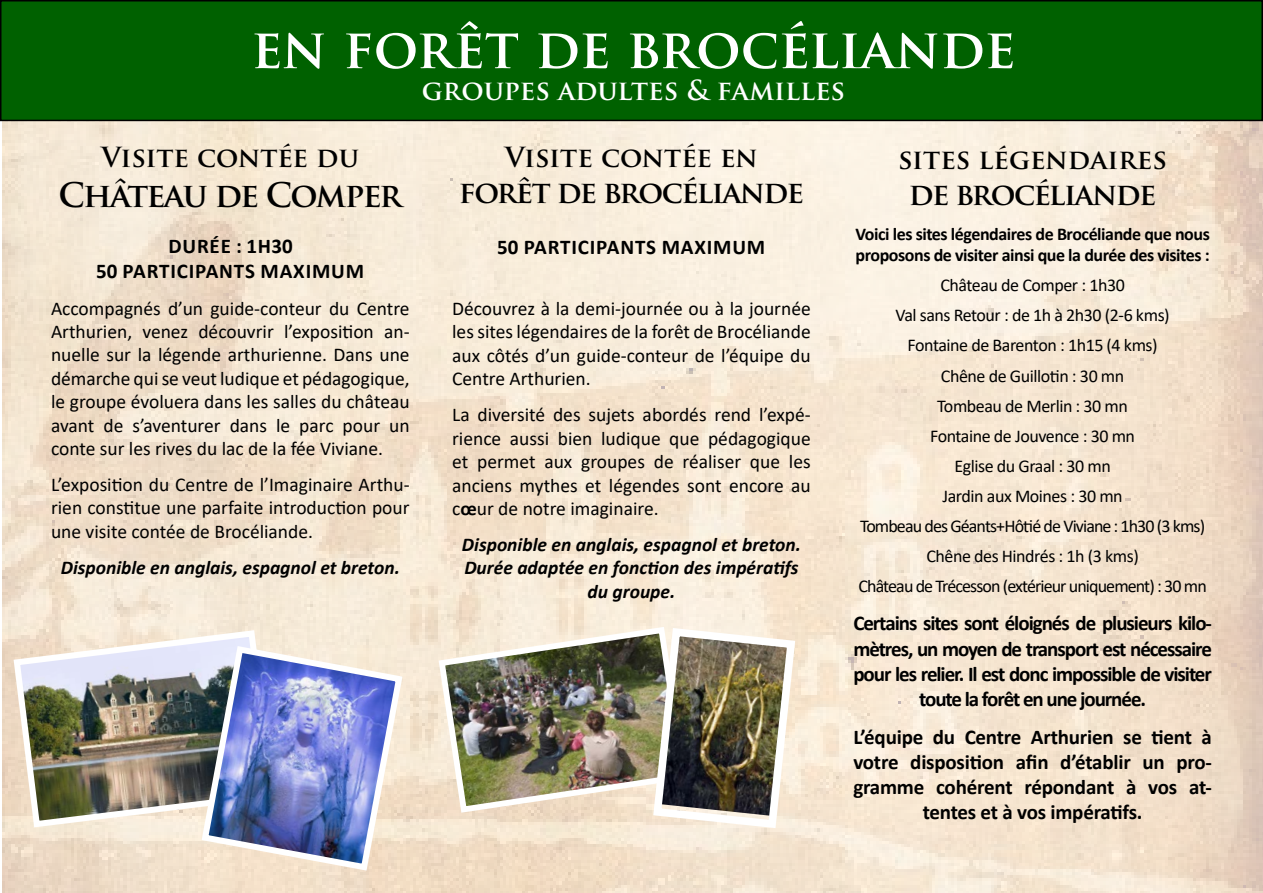
<style>
.page{position:relative;width:1263px;height:893px;background:#fff}
.page>*{position:absolute;margin:0;border:0;box-sizing:border-box;transform-origin:0 0}
.t1{font:700 54px "Trajan Pro";color:#fff}
.t2{font:700 33px "Trajan Pro";letter-spacing:-.05em;color:#000}
.t3{font:700 30px "Trajan Pro";letter-spacing:-.05em;color:#000}
.t4{font:700 27px "Trajan Pro";color:#000}
.t5{font:700 27px "Trajan Pro";color:#fff}
.t6{font:700 21px/25.2px "Calibri";letter-spacing:-.05em;color:#000;text-align:center}
.t7{font:700 21px/25.2px "Calibri";letter-spacing:-.025em;color:#000;text-align:center}
.t8{font:700 21px/25.2px "Calibri";letter-spacing:.04em;color:#000;text-align:center}
.t9{font:19.5px/23.4px "Calibri";color:#000;text-align:justify}
.t10{font:italic 700 19.5px/23.4px "Calibri";color:#000;text-align:center}
.t11{font:18px/30.2px "Calibri";letter-spacing:-.025em;color:#000;text-align:center}
.t12{font:700 18px/21.6px "Calibri";letter-spacing:-.025em;color:#000}
.s1{font-weight:700}
</style>
<div class="page">
<img style="left:2px;top:121px;width:1261px;height:772px">
<img style="left:10px;top:627px;width:268px;height:204px">
<img style="left:198px;top:642px;width:208px;height:232px">
<img style="left:435px;top:624px;width:214px;height:192px">
<img style="left:649px;top:624px;width:150px;height:208px">
<div style="left:1px;top:1px;width:1261px;height:119px;background:#006100"></div>
<div style="left:0;top:0;width:1263px;height:121px;border:2px solid #000"></div>
<h1 class="t1" style="left:251px;top:15px;width:766px">en forêt de brocéliande</h1>
<h3 class="t5" style="left:422px;top:74px;width:425px">groupes adultes &amp; familles</h3>
<h3 class="t4" style="left:101px;top:140px;width:259px">Visite contée du</h3>
<h2 class="t2" style="left:59px;top:174px;width:345px">Château de Comper</h2>
<p class="t8" style="left:96px;top:233px;width:269px">DURÉE : 1H30<br>50 PARTICIPANTS MAXIMUM</p>
<p class="t9" style="left:51px;top:296px;width:360px">Accompagnés d’un guide-conteur du Centre Arthurien, venez découvrir l’exposition an&shy;nuelle sur la légende arthurienne. Dans une démarche qui se veut ludique et pédagogique, le groupe évoluera dans les salles du château avant de s’aventurer dans le parc pour un conte sur les rives du lac de la fée Viviane.</p>
<p class="t9" style="left:51px;top:472px;width:360px">L’exposition du Centre de l’Imaginaire Arthu&shy;rien constitue une parfaite introduction pour une visite contée de Brocéliande.</p>
<p class="t10" style="left:61px;top:555px;width:341px">Disponible en anglais, espagnol et breton.</p>
<h3 class="t4" style="left:505px;top:141px;width:254px">Visite contée en</h3>
<h3 class="t3" style="left:459px;top:174px;width:347px">forêt de brocéliande</h3>
<p class="t8" style="left:497px;top:234px;width:269px">50 PARTICIPANTS MAXIMUM</p>
<p class="t9" style="left:452px;top:296px;width:360px">Découvrez à la demi-journée ou à la journée les sites légendaires de la forêt de Brocéliande aux côtés d’un guide-conteur de l’équipe du Centre Arthurien.</p>
<p class="t9" style="left:452px;top:403px;width:360px">La diversité des sujets abordés rend l’expé&shy;rience aussi bien ludique que pédagogique et permet aux groupes de réaliser que les anciens mythes et légendes sont encore au c<span class="s1">œ</span>ur de notre imaginaire.</p>
<p class="t10" style="left:462px;top:532px;width:341px">Disponible en anglais, espagnol et breton.<br>Durée adaptée en fonction des impératifs du groupe.</p>
<h3 class="t4" style="left:898px;top:143px;width:270px">sites légendaires</h3>
<h3 class="t3" style="left:909px;top:176px;width:249px">de brocéliande</h3>
<p class="t12" style="left:855px;top:223px;width:356px">Voici les sites légendaires de Brocéliande que nous proposons de visiter ainsi que la durée des visites :</p>
<p class="t11" style="left:858px;top:270px;width:350px">Château de Comper : 1h30<br>Val sans Retour : de 1h à 2h30 (2-6 kms)<br>Fontaine de Barenton : 1h15 (4 kms)<br>Chêne de Guillotin : 30 mn<br>Tombeau de Merlin : 30 mn<br>Fontaine de Jouvence : 30 mn<br>Eglise du Graal : 30 mn<br>Jardin aux Moines : 30 mn<br>Tombeau des Géants+Hôtié de Viviane : 1h30 (3 kms)<br>Chêne des Hindrés : 1h (3 kms)<br>Château de Trécesson (extérieur uniquement) : 30 mn</p>
<p class="t6" style="left:853px;top:610px;width:360px">Certains sites sont éloignés de plusieurs kilo&shy;mètres, un moyen de transport est nécessaire pour les relier. Il est donc impossible de visiter toute la forêt en une journée.</p>
<p class="t7" style="left:853px;top:724px;width:360px">L’équipe du Centre Arthurien se tient à votre disposition afin d’établir un pro&shy;gramme cohérent répondant à vos at&shy;tentes et à vos impératifs.</p>
</div>
